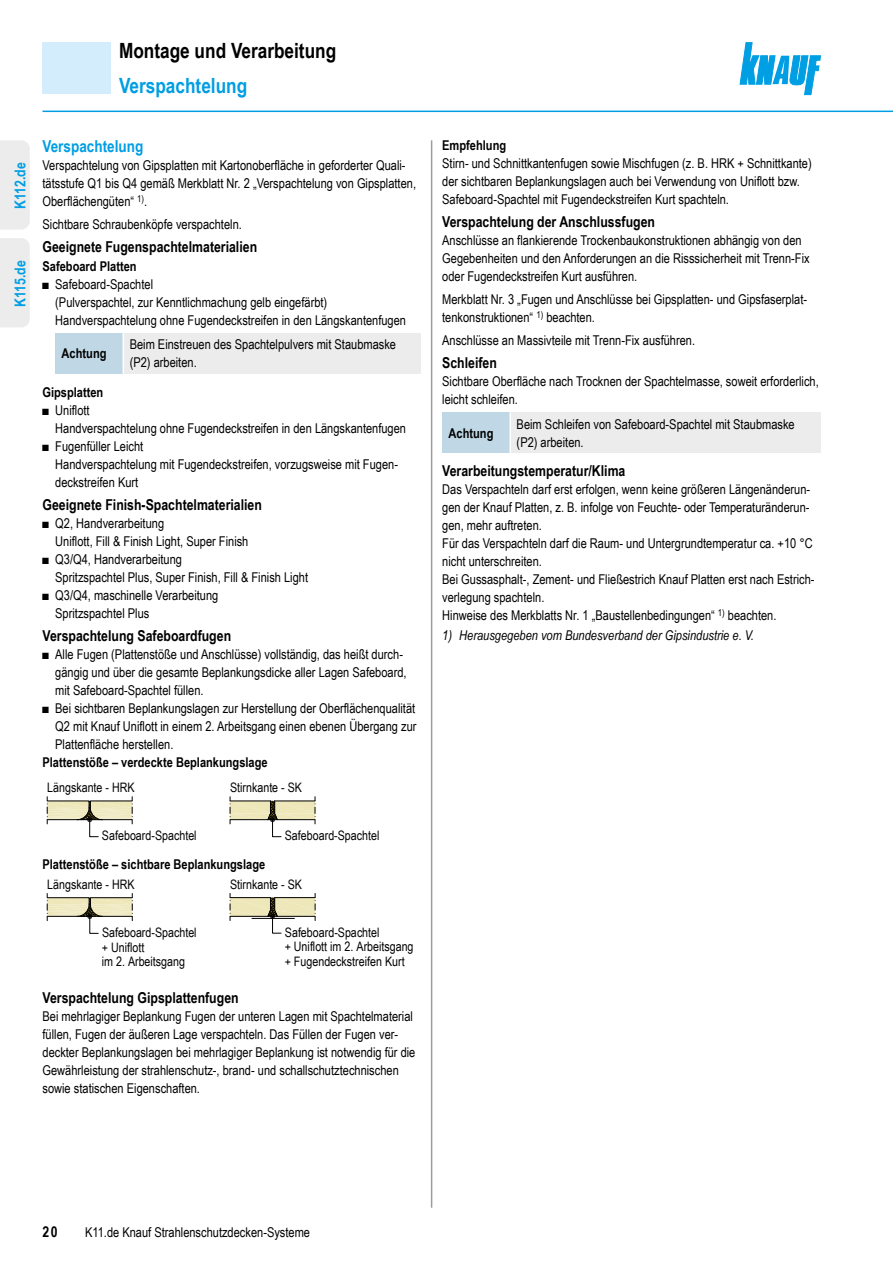
<style>
.page{position:relative;width:893px;height:1263px;background:#fff}
.page>*{position:absolute;margin:0;border:0;box-sizing:border-box;transform-origin:0 0}
.Ue1_Dbl{font:700 21px "Arial Narrow";color:#000}
.IHV_Ue2_Ausfuehrung{font:700 21px "Arial Narrow";color:#009ee3}
.Ue3_11cyan_Dbl{font:700 16.5px "Arial Narrow";color:#009ee3}
.Ue4_10schwarz_Dbl{font:700 15px "Arial Narrow";color:#000}
.System_Reiter_Dbl{font:700 15px "Arial Narrow";color:#009ee3}
.Text_Dbl{font:13.5px/18px "Arial Narrow";color:#000}
.Text_Abs_o_Dbl{font:13.5px/18px "Arial Narrow";color:#000}
.Leg_mit_Einzug_Dbl{font:italic 13.5px "Arial Narrow";color:#000}
.Text_Dbl-2{font:700 13.5px "Arial Narrow";color:#000}
.Tab_Text_Dbl{font:700 13.5px "Arial Narrow";color:#000}
.Ue5_9schwarz_Dbl{font:700 13.5px "Arial Narrow";color:#000}
.Hinweis_Dbl{font:700 13.5px "Arial Narrow";color:#000}
.Ue5_9schwarz_Abs_o_D{font:700 13.5px "Arial Narrow";color:#000}
.t1{font:13.05px/14.9px "Arial Narrow";color:#000}
</style>
<div class="page">
<svg style="left:740px;top:43px;width:81px;height:52px"></svg>
<hr style="left:43px;top:111px;width:850px;height:1px;background:#009ee3">
<hr style="left:431px;top:140px;width:1px;height:1068px;background:#9c9c9d">
<div style="left:43px;top:43px;width:68px;height:51px;background:#d4edfc"></div>
<div style="left:55px;top:333px;width:68px;height:41px;background:#c0d8e6"></div>
<div style="left:123px;top:333px;width:298px;height:41px;background:#ececec"></div>
<hr style="left:123px;top:333px;width:1px;height:41px;background:#fff">
<svg style="left:47px;top:797px;width:86px;height:40px"></svg>
<svg style="left:230px;top:797px;width:86px;height:40px"></svg>
<hr style="left:230px;top:801px;width:40px;height:1px;background:#000">
<hr style="left:230px;top:819px;width:38px;height:1px;background:#000">
<svg style="left:47px;top:893px;width:86px;height:41px"></svg>
<svg style="left:230px;top:893px;width:86px;height:40px"></svg>
<hr style="left:230px;top:897px;width:40px;height:1px;background:#000">
<hr style="left:230px;top:916px;width:38px;height:1px;background:#000">
<div style="left:442px;top:412px;width:68px;height:41px;background:#c0d8e6"></div>
<div style="left:510px;top:412px;width:311px;height:41px;background:#ececec"></div>
<hr style="left:509px;top:412px;width:2px;height:41px;background:#fff">
<div style="left:0;top:238px;width:30px;height:89px;background:#ececec"></div>
<div style="left:0;top:140px;width:30px;height:90px;background:#ececec"></div>
<p class="Ue1_Dbl" style="left:119px;top:34px;width:219px">Montage und Verarbeitung</p>
<p class="IHV_Ue2_Ausfuehrung" style="left:119px;top:70px;width:130px">Verspachtelung</p>
<p class="System_Reiter_Dbl" style="left:9px;top:209px;width:48px;rotate:-90deg">K112.de</p>
<p class="System_Reiter_Dbl" style="left:9px;top:307px;width:48px;rotate:-90deg">K115.de</p>
<p class="Ue3_11cyan_Dbl" style="left:43px;top:134px;width:102px">Verspachtelung</p>
<p class="Text_Dbl" style="left:43px;top:156px;width:375px">Verspachtelung von Gipsplatten mit Kartonoberfläche in geforderter Quali&shy;tätsstufe Q1 bis Q4 gemäß Merkblatt Nr. 2 „Verspachtelung von Gipsplatten,<br>Oberflächengüten“ <sup>1)</sup>.</p>
<p class="Text_Abs_o_Dbl" style="left:43px;top:215px;width:201px">Sichtbare Schraubenköpfe verspachteln.</p>
<p class="Ue4_10schwarz_Dbl" style="left:43px;top:235px;width:216px">Geeignete Fugenspachtelmaterialien</p>
<p class="Ue5_9schwarz_Dbl" style="left:43px;top:256px;width:96px">Safeboard Platten</p>
<p class="Text_Dbl" style="left:55px;top:274px;width:352px;text-indent:-13px">■ Safeboard-Spachtel<br>(Pulverspachtel, zur Kenntlichmachung gelb eingefärbt)<br>Handverspachtelung ohne Fugendeckstreifen in den Längskantenfugen</p>
<p class="Hinweis_Dbl" style="left:62px;top:343px;width:46px">Achtung</p>
<p class="Text_Dbl" style="left:130px;top:335px;width:268px">Beim Einstreuen des Spachtelpulvers mit Staubmaske (P2) arbeiten.</p>
<p class="Ue5_9schwarz_Abs_o_D" style="left:43px;top:382px;width:62px">Gipsplatten</p>
<p class="Text_Dbl" style="left:55px;top:400px;width:352px;text-indent:-13px">■ Uniflott<br>Handverspachtelung ohne Fugendeckstreifen in den Längskantenfugen</p>
<p class="Text_Dbl" style="left:55px;top:436px;width:344px;text-indent:-13px">■ Fugenfüller Leicht<br>Handverspachtelung mit Fugendeckstreifen, vorzugsweise mit Fugen&shy;deckstreifen Kurt</p>
<p class="Ue4_10schwarz_Dbl" style="left:43px;top:493px;width:221px">Geeignete Finish-Spachtelmaterialien</p>
<p class="Text_Dbl" style="left:55px;top:514px;width:195px;text-indent:-13px">■ Q2, Handverarbeitung<br>Uniflott, Fill &amp; Finish Light, Super Finish</p>
<p class="Text_Dbl" style="left:55px;top:550px;width:254px;text-indent:-13px">■ Q3/Q4, Handverarbeitung<br>Spritzspachtel Plus, Super Finish, Fill &amp; Finish Light</p>
<p class="Text_Dbl" style="left:55px;top:586px;width:165px;text-indent:-13px">■ Q3/Q4, maschinelle Verarbeitung<br>Spritzspachtel Plus</p>
<p class="Ue4_10schwarz_Dbl" style="left:43px;top:625px;width:190px">Verspachtelung Safeboardfugen</p>
<p class="Text_Dbl" style="left:55px;top:645px;width:353px;text-indent:-13px">■ Alle Fugen (Plattenstöße und Anschlüsse) vollständig, das heißt durch&shy;gängig und über die gesamte Beplankungsdicke aller Lagen Safeboard, mit Safeboard-Spachtel füllen.</p>
<p class="Text_Dbl" style="left:55px;top:699px;width:363px;text-align:justify;text-indent:-13px">■ Bei sichtbaren Beplankungslagen zur Herstellung der Oberflächenqualität Q2 mit Knauf Uniflott in einem 2. Arbeitsgang einen ebenen Übergang zur Plattenfläche herstellen.</p>
<p class="Text_Dbl-2" style="left:43px;top:752px;width:227px">Plattenstöße – verdeckte Beplankungslage</p>
<p class="t1" style="left:47px;top:780px;width:89px">Längskante - HRK</p>
<p class="t1" style="left:102px;top:827px;width:96px">Safeboard-Spachtel</p>
<p class="t1" style="left:230px;top:780px;width:73px">Stirnkante - SK</p>
<p class="t1" style="left:285px;top:827px;width:96px">Safeboard-Spachtel</p>
<p class="Tab_Text_Dbl" style="left:43px;top:854px;width:224px">Plattenstöße – sichtbare Beplankungslage</p>
<p class="t1" style="left:47px;top:877px;width:89px">Längskante - HRK</p>
<p class="t1" style="left:102px;top:924px;width:96px">Safeboard-Spachtel + Uniflott<br>im 2. Arbeitsgang</p>
<p class="t1" style="left:230px;top:877px;width:73px">Stirnkante - SK</p>
<p class="t1" style="left:285px;top:924px;width:130px">Safeboard-Spachtel<br>+ Uniflott im 2. Arbeitsgang + Fugendeckstreifen Kurt</p>
<p class="Ue4_10schwarz_Dbl" style="left:43px;top:986px;width:198px">Verspachtelung Gipsplattenfugen</p>
<p class="Text_Dbl" style="left:43px;top:1006px;width:374px">Bei mehrlagiger Beplankung Fugen der unteren Lagen mit Spachtelmaterial füllen, Fugen der äußeren Lage verspachteln. Das Füllen der Fugen ver&shy;deckter Beplankungslagen bei mehrlagiger Beplankung ist notwendig für die Gewährleistung der strahlenschutz-, brand- und schallschutztechnischen sowie statischen Eigenschaften.</p>
<p class="Ue5_9schwarz_Dbl" style="left:442px;top:135px;width:65px">Empfehlung</p>
<p class="Text_Dbl" style="left:442px;top:154px;width:371px">Stirn- und Schnittkantenfugen sowie Mischfugen (z. B. HRK + Schnittkante) der sichtbaren Beplankungslagen auch bei Verwendung von Uniflott bzw.<br>Safeboard-Spachtel mit Fugendeckstreifen Kurt spachteln.</p>
<p class="Ue4_10schwarz_Dbl" style="left:442px;top:211px;width:214px">Verspachtelung der Anschlussfugen</p>
<p class="Text_Dbl" style="left:442px;top:231px;width:369px">Anschlüsse an flankierende Trockenbaukonstruktionen abhängig von den<br>Gegebenheiten und den Anforderungen an die Risssicherheit mit Trenn-Fix oder Fugendeckstreifen Kurt ausführen.</p>
<p class="Text_Abs_o_Dbl" style="left:442px;top:290px;width:366px">Merkblatt Nr. 3 „Fugen und Anschlüsse bei Gipsplatten- und Gipsfaserplat&shy;tenkonstruktionen“ <sup>1)</sup> beachten.</p>
<p class="Text_Abs_o_Dbl" style="left:442px;top:330px;width:254px">Anschlüsse an Massivteile mit Trenn-Fix ausführen.</p>
<p class="Ue4_10schwarz_Dbl" style="left:442px;top:351px;width:56px">Schleifen</p>
<p class="Text_Dbl" style="left:442px;top:372px;width:378px">Sichtbare Oberfläche nach Trocknen der Spachtelmasse, soweit erforderlich, leicht schleifen.</p>
<p class="Hinweis_Dbl" style="left:449px;top:423px;width:46px">Achtung</p>
<p class="Text_Dbl" style="left:517px;top:414px;width:280px">Beim Schleifen von Safeboard-Spachtel mit Staubmaske (P2) arbeiten.</p>
<p class="Ue4_10schwarz_Dbl" style="left:442px;top:460px;width:185px">Verarbeitungstemperatur/Klima</p>
<p class="Text_Dbl" style="left:442px;top:480px;width:370px;text-align:justify">Das Verspachteln darf erst erfolgen, wenn keine größeren Längenänderun&shy;gen der Knauf Platten, z. B. infolge von Feuchte- oder Temperaturänderun&shy;gen, mehr auftreten.</p>
<p class="Text_Dbl" style="left:442px;top:534px;width:372px">Für das Verspachteln darf die Raum- und Untergrundtemperatur ca. +10 °C nicht unterschreiten.</p>
<p class="Text_Dbl" style="left:442px;top:570px;width:374px">Bei Gussasphalt-, Zement- und Fließestrich Knauf Platten erst nach Estrich&shy;verlegung spachteln.</p>
<p class="Text_Dbl" style="left:442px;top:606px;width:336px">Hinweise des Merkblatts Nr. 1 „Baustellenbedingungen“ <sup>1)</sup> beachten.</p>
<p class="Leg_mit_Einzug_Dbl" style="left:442px;top:625px;width:313px">1) Herausgegeben vom Bundesverband der Gipsindustrie e. V.</p>
<p class="Ue4_10schwarz_Dbl" style="left:43px;top:1221px;width:17px">20</p>
<p class="Text_Dbl" style="left:85px;top:1223px;width:227px">K11.de Knauf Strahlenschutzdecken-Systeme</p>
</div>
